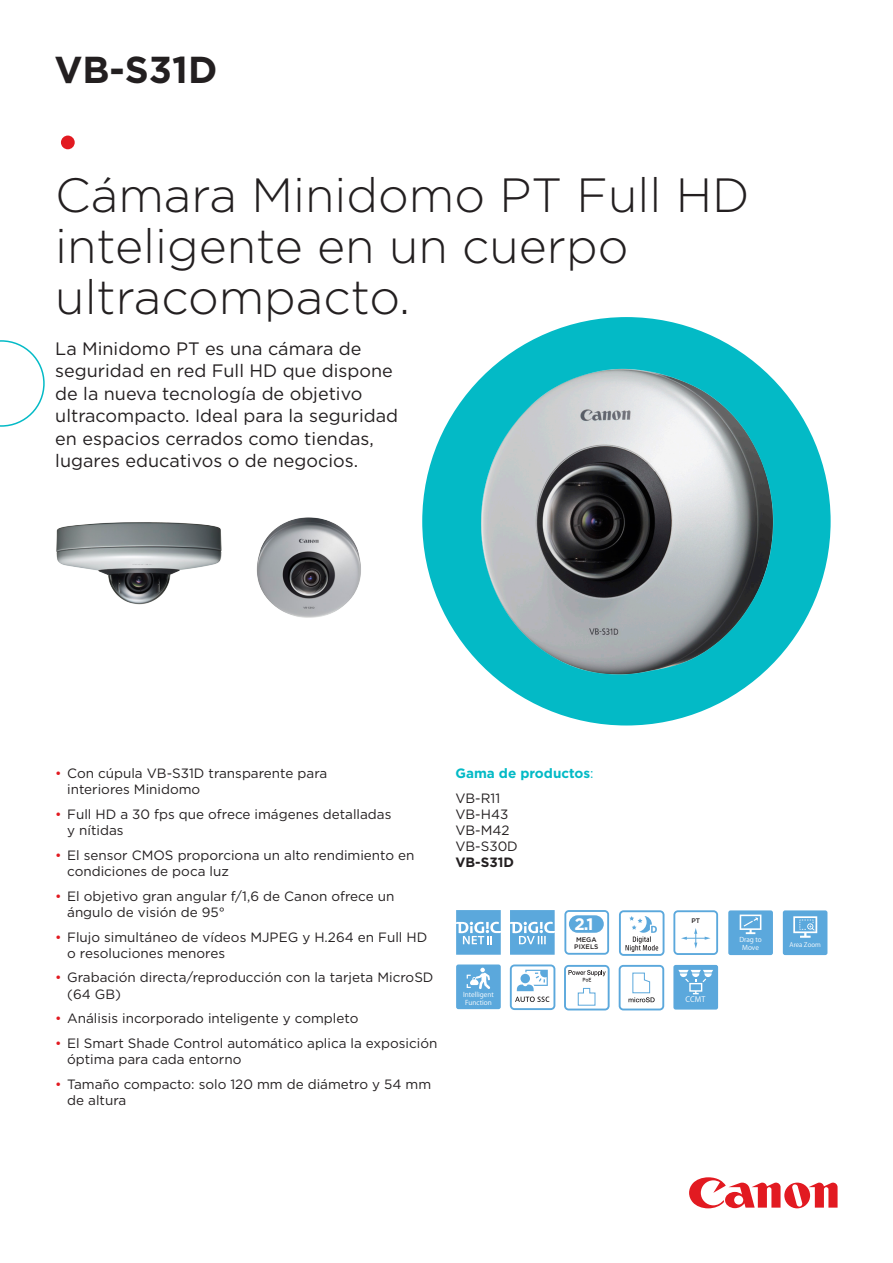
<style>
.page{position:relative;width:893px;height:1263px;background:#fff}
.page>*{position:absolute;margin:0;border:0;box-sizing:border-box;transform-origin:0 0}
.COVER_HEADER_LARGE{font:52.5px "Gotham";color:#e21a21}
.COVER_HEADER_LARGE-2{font:300 48px/51px "Gotham";color:#231f20}
.INTRO{font:700 37.5px "Gotham";color:#231f20}
.INTRO-2{font:18px/22.5px "Gotham";color:#231f20}
.t1{font:700 16.65px "Gotham";color:#fff}
.t2{font:13.5px/16.2px "Gotham";color:#231f20}
.SUBHEAD{font:700 13.5px "Gotham";color:#03bac6}
.t3{font:700 13.5px "Gotham";color:#231f20}
.t4{font:7.5px "Axis Std Medium 90 msp RKSJ H";color:#fff}
.t5{font:6.75px/8.4px "Axis Std Medium 90 msp RKSJ H";color:#fff;text-align:center}
.t6{font:500 6.6px/6.6px "Gotham";color:#231f20}
.t7{font:6.3px "Axis Std Medium 90 msp RKSJ H";color:#fff}
.s1{color:#e21a21}
.s2{font-weight:400}
</style>
<div class="page">
<div style="left:422px;top:317px;width:409px;height:408px;background:#03bac6;border-radius:50%"></div>
<svg style="left:0;top:340px;width:45px;height:87px"></svg>
<svg style="left:689px;top:1177px;width:148px;height:31px"></svg>
<img style="left:477px;top:365px;width:298px;height:312px">
<svg style="left:564px;top:910px;width:45px;height:45px"></svg>
<div style="left:569px;top:915px;width:35px;height:18px;background:#5ba8dc;border-radius:9px"></div>
<svg style="left:673px;top:910px;width:45px;height:45px"></svg>
<svg style="left:456px;top:910px;width:45px;height:45px;background:#79b8e2"></svg>
<svg style="left:510px;top:910px;width:45px;height:45px;background:#77b7e2"></svg>
<svg style="left:564px;top:965px;width:46px;height:45px"></svg>
<svg style="left:619px;top:965px;width:45px;height:45px"></svg>
<div style="left:728px;top:910px;width:45px;height:45px;background:#5ba8dc;border-radius:2px"></div>
<svg style="left:740px;top:914px;width:21px;height:20px"></svg>
<div style="left:783px;top:910px;width:44px;height:45px;background:#5ba8dc;border-radius:2px"></div>
<svg style="left:793px;top:916px;width:24px;height:22px"></svg>
<div style="left:456px;top:964px;width:45px;height:45px;background:#5ba8dc;border-radius:2px"></div>
<svg style="left:467px;top:968px;width:23px;height:21px"></svg>
<div style="left:673px;top:965px;width:45px;height:44px;background:#5ba8dc;border-radius:2px"></div>
<svg style="left:678px;top:970px;width:35px;height:24px"></svg>
<svg style="left:510px;top:964px;width:45px;height:46px"></svg>
<svg style="left:619px;top:910px;width:45px;height:46px"></svg>
<img style="left:56px;top:522px;width:166px;height:82px">
<img style="left:257px;top:517px;width:104px;height:101px">
<p class="INTRO" style="left:54px;top:44px;width:164px">VB-S31D</p>
<p class="COVER_HEADER_LARGE" style="left:55px;top:109px;width:27px">•</p>
<p class="COVER_HEADER_LARGE-2" style="left:55px;top:168px;width:696px">Cámara Minidomo PT Full HD inteligente en un cuerpo ultracompacto.</p>
<p class="INTRO-2" style="left:55px;top:337px;width:344px">La Minidomo PT es una cámara de seguridad en red Full HD que dispone de la nueva tecnología de objetivo ultracompacto. Ideal para la seguridad en espacios cerrados como tiendas, lugares educativos o de negocios.</p>
<p class="t2" style="left:67px;top:765px;width:262px;text-indent:-12px"><span class="s1">•</span> Con cúpula VB-S31D transparente para interiores Minidomo</p>
<p class="t2" style="left:67px;top:806px;width:326px;text-indent:-12px"><span class="s1">•</span> Full HD a 30 fps que ofrece imágenes detalladas y nítidas</p>
<p class="t2" style="left:67px;top:846px;width:349px;text-indent:-12px"><span class="s1">•</span> El sensor CMOS proporciona un alto rendimiento en condiciones de poca luz</p>
<p class="t2" style="left:67px;top:887px;width:329px;text-indent:-12px"><span class="s1">•</span> El objetivo gran angular f/1,6 de Canon ofrece un ángulo de visión de 95°</p>
<p class="t2" style="left:67px;top:928px;width:362px;text-indent:-12px"><span class="s1">•</span> Flujo simultáneo de vídeos MJPEG y H.264 en Full HD o resoluciones menores</p>
<p class="t2" style="left:67px;top:969px;width:368px;text-indent:-12px"><span class="s1">•</span> Grabación directa/reproducción con la tarjeta MicroSD (64 GB)</p>
<p class="t2" style="left:55px;top:1010px;width:305px"><span class="s1">•</span> Análisis incorporado inteligente y completo</p>
<p class="t2" style="left:67px;top:1035px;width:372px;text-indent:-12px"><span class="s1">•</span> El Smart Shade Control automático aplica la exposición óptima para cada entorno</p>
<p class="t2" style="left:67px;top:1076px;width:366px;text-indent:-12px"><span class="s1">•</span> Tamaño compacto: solo 120 mm de diámetro y 54 mm de altura</p>
<p class="SUBHEAD" style="left:455px;top:764px;width:140px">Gama de productos<span class="s2">:</span></p>
<p class="t2" style="left:455px;top:789px;width:46px">VB-R11</p>
<p class="t2" style="left:455px;top:806px;width:54px">VB-H43</p>
<p class="t2" style="left:455px;top:822px;width:56px">VB-M42</p>
<p class="t2" style="left:455px;top:838px;width:64px">VB-S30D</p>
<p class="t3" style="left:455px;top:854px;width:60px">VB-S31D</p>
<p class="t1" style="left:574px;top:913px;width:21px">2.1</p>
<p class="t6" style="left:574px;top:936px;width:26px">MEGA<br>PIXELS</p>
<p class="t6" style="left:691px;top:917px;width:10px">PT</p>
<p class="t5" style="left:463px;top:990px;width:32px;text-align:left">Intelligent<br>Function</p>
<p class="t4" style="left:685px;top:995px;width:21px">CCMT</p>
<p class="t5" style="left:739px;top:935px;width:24px">Drag to<br>Move</p>
<p class="t7" style="left:789px;top:941px;width:33px">Area Zoom</p>
</div>
